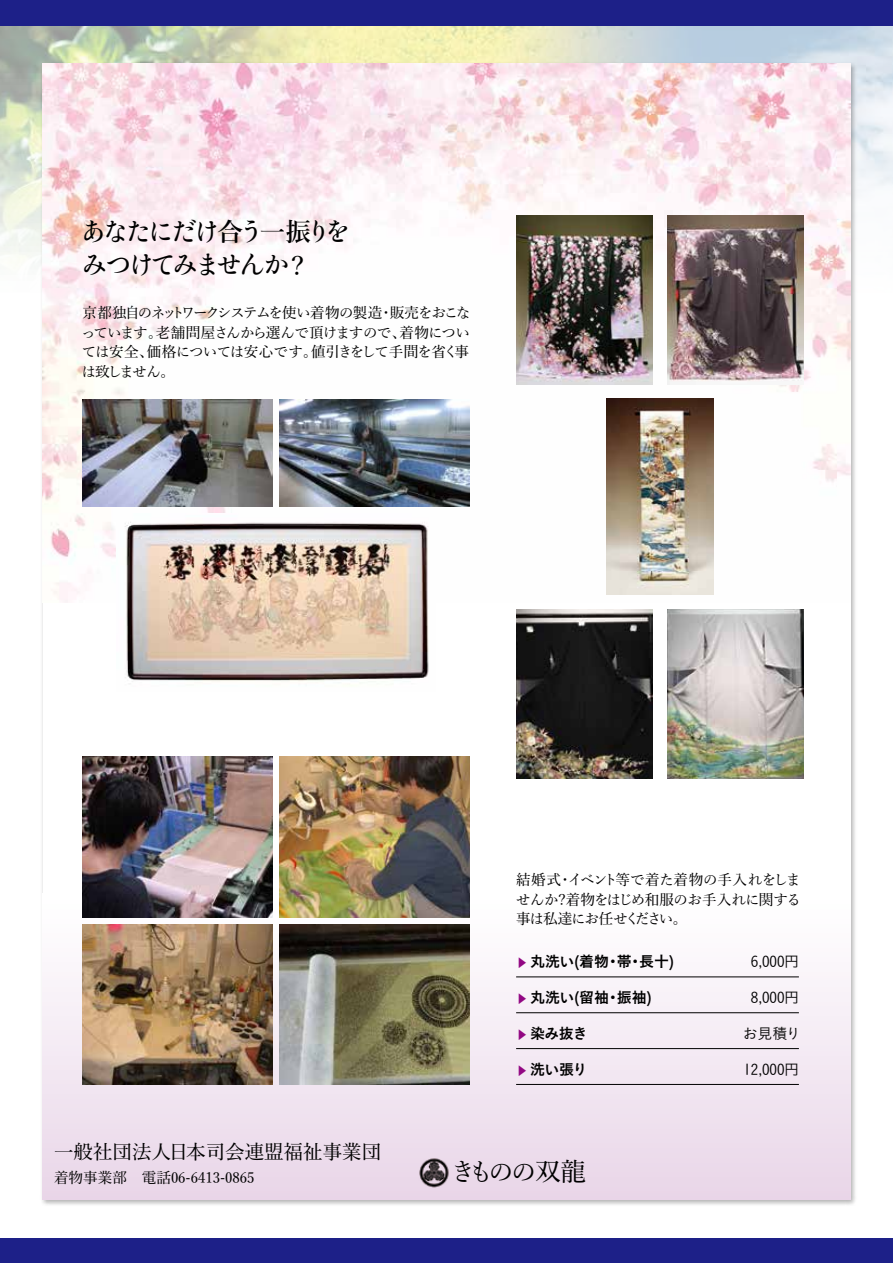
<style>
.page{position:relative;width:893px;height:1263px;background:#fff}
.page>*{position:absolute;margin:0;border:0;box-sizing:border-box;transform-origin:0 0}
.t1{font:25.5px/33px "Yu Min 5 go Kn D";letter-spacing:-.115em;color:#000}
.t2{font:25.5px "Yu Mincho Std M";letter-spacing:-.11em;color:#000}
.t3{font:19.5px "Yu Mincho Std M";color:#000}
.t4{font:15px "Koburina Go Std N W6";letter-spacing:-.03em;color:#000}
.t5{font:15px "Koburina Go Std N W3";color:#000}
.t6{font:14.7px/19.5px "Yu Mincho Std M";letter-spacing:-.045em;color:#000;text-align:justify}
.t7{font:14.7px "Yu Mincho Std M";color:#000}
.s1{font-family:"Yu Mincho Std D"}
.s2{font-family:"Yu Mincho Std D";font-size:22.95px}
.s3{font-family:"Koz Go Pr 6 N";font-size:11.25px;color:#920783}
</style>
<div class="page">
<img style="left:0;top:26px;width:893px;height:237px">
<div style="left:0;top:0;width:893px;height:26px;background:#1d2088"></div>
<div style="left:0;top:1238px;width:893px;height:25px;background:#1d2088"></div>
<img style="left:38px;top:59px;width:821px;height:1146px">
<div style="left:43px;top:64px;width:807px;height:1135px;background:#fff"></div>
<div style="left:43px;top:893px;width:807px;height:306px;background:linear-gradient(to bottom,#fcfcfb,#ead7e9)"></div>
<img style="left:43px;top:64px;width:807px;height:538px">
<img style="left:417px;top:1154px;width:37px;height:37px">
<img style="left:117px;top:514px;width:318px;height:172px">
<img style="left:83px;top:400px;width:189px;height:106px">
<img style="left:280px;top:400px;width:189px;height:106px">
<hr style="left:516px;top:977px;width:283px;height:1px;background:#000">
<hr style="left:516px;top:1012px;width:283px;height:1px;background:#000">
<hr style="left:516px;top:1048px;width:283px;height:1px;background:#000">
<hr style="left:516px;top:1084px;width:283px;height:1px;background:#000">
<img style="left:83px;top:757px;width:189px;height:160px">
<img style="left:280px;top:757px;width:189px;height:160px">
<img style="left:83px;top:924px;width:189px;height:160px">
<img style="left:280px;top:924px;width:189px;height:160px">
<img style="left:516px;top:216px;width:136px;height:168px">
<img style="left:667px;top:216px;width:137px;height:168px">
<img style="left:606px;top:399px;width:108px;height:196px">
<img style="left:516px;top:609px;width:136px;height:169px">
<img style="left:667px;top:609px;width:137px;height:169px">
<h1 class="t1" style="left:81px;top:214px;width:271px">あなたにだけ<span class="s1">合</span>う<span class="s1">一振</span>りをみつけてみませんか<span class="s2">？</span></h1>
<p class="t6" style="left:81px;top:303px;width:391px">京都独自のネットワークシステムを使い着物の製造・販売をおこなっています。老舗問屋さんから選んで頂けますので、着物については安全、価格については安心です。値引きをして手間を省く事は致しません。</p>
<p class="t6" style="left:516px;top:870px;width:286px">結婚式・イベント等で着た着物の手入れをしませんか?着物をはじめ和服のお手入れに関する事は私達にお任せください。</p>
<p class="t4" style="left:516px;top:949px;width:160px"><span class="s3">▶</span> 丸洗い(着物・帯・長十)</p>
<p class="t4" style="left:516px;top:985px;width:137px"><span class="s3">▶</span> 丸洗い(留袖・振袖)</p>
<p class="t4" style="left:516px;top:1021px;width:73px"><span class="s3">▶</span> 染み抜き</p>
<p class="t4" style="left:516px;top:1057px;width:73px"><span class="s3">▶</span> 洗い張り</p>
<p class="t5" style="left:751px;top:950px;width:50px">6,000円</p>
<p class="t5" style="left:751px;top:986px;width:50px">8,000円</p>
<p class="t5" style="left:743px;top:1022px;width:59px">お見積り</p>
<p class="t5" style="left:743px;top:1058px;width:57px">12,000円</p>
<h2 class="t3" style="left:54px;top:1138px;width:329px">一般社団法人日本司会連盟福祉事業団</h2>
<p class="t7" style="left:54px;top:1167px;width:202px">着物事業部　電話06-6413-0865</p>
<h1 class="t2" style="left:451px;top:1153px;width:137px">きものの双龍</h1>
</div>
